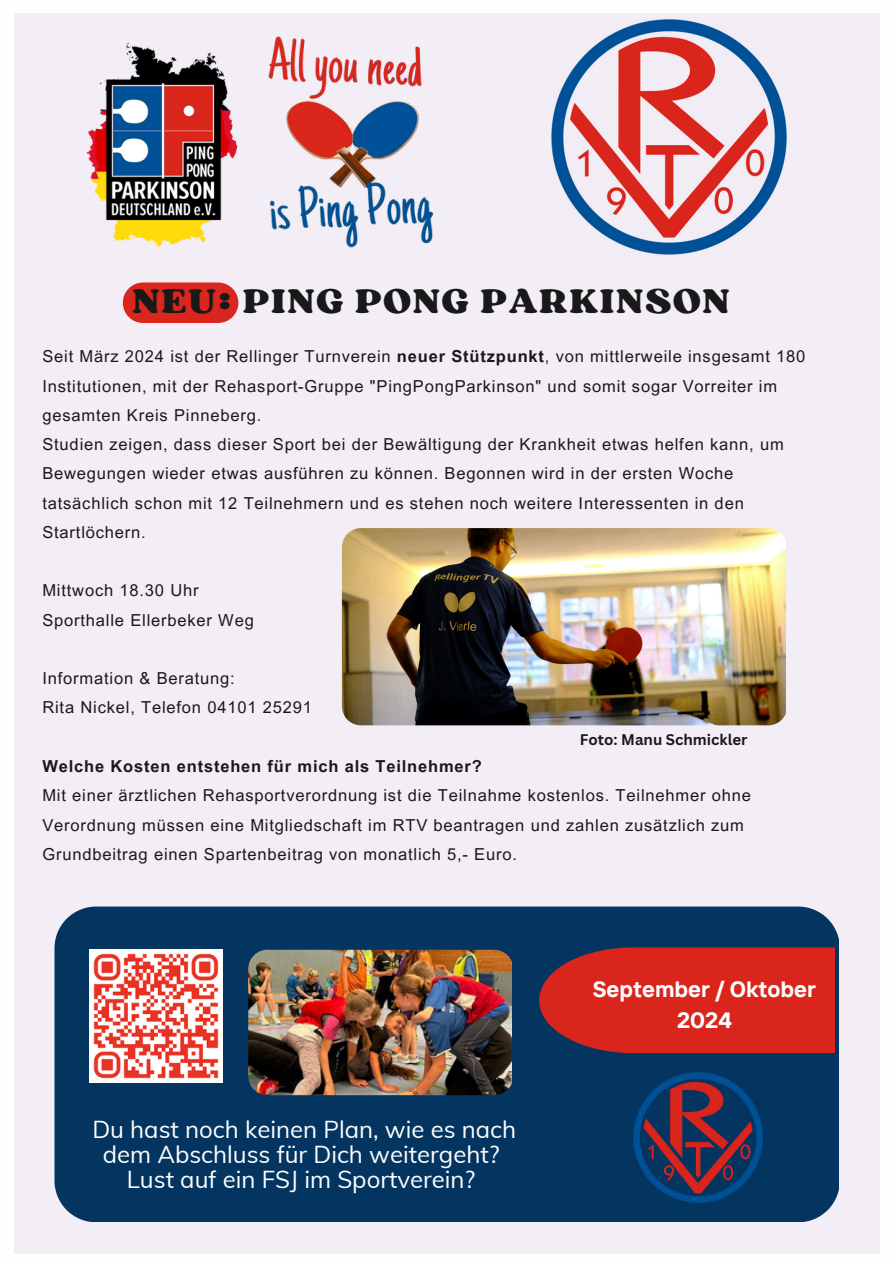
<style>
.page{position:relative;width:894px;height:1264px;background:#fff}
.page>*{position:absolute;margin:0;border:0;box-sizing:border-box;transform-origin:0 0}
.t1{font:36px "Sergio Trendy";letter-spacing:.05em;color:#191919}
.t2{font:24px/25px "Muli";color:#fefefe;text-align:center}
.t3{font:700 22.05px/30.5px "TT Interphases";color:#fff;text-align:center}
.t4{font:16.5px/29.2px "Arial MT Pro";letter-spacing:.05em;color:#191919}
.t5{font:700 16.5px "Arial MT Pro";letter-spacing:.05em;color:#191919}
.t6{font:700 15px "Canva Sans";color:#191919}
.s1{font-weight:700}
</style>
<div class="page">
<div style="left:14px;top:13px;width:865px;height:1240px;background:#f3edf6"></div>
<img style="left:551px;top:19px;width:235px;height:235px">
<img style="left:86px;top:36px;width:348px;height:212px">
<img style="left:342px;top:528px;width:443px;height:197px">
<div style="left:123px;top:282px;width:115px;height:41px;background:#da261d;border-radius:20px"></div>
<div style="left:54px;top:906px;width:785px;height:316px;background:#033560"></div>
<img style="left:89px;top:949px;width:133px;height:133px">
<img style="left:633px;top:1072px;width:129px;height:130px">
<svg style="left:539px;top:947px;width:295px;height:106px"></svg>
<img style="left:248px;top:949px;width:263px;height:146px">
<p class="t1" style="left:132px;top:279px;width:598px">NEU: PING PONG PARKINSON</p>
<h1 class="t4" style="left:42px;top:344px;width:764px">Seit März 2024 ist der Rellinger Turnverein <span class="s1">neuer Stützpunkt</span>, von mittlerweile insgesamt 180<br>Institutionen, mit der Rehasport-Gruppe "PingPongParkinson" und somit sogar Vorreiter im gesamten Kreis Pinneberg.</h1>
<p class="t4" style="left:42px;top:432px;width:742px">Studien zeigen, dass dieser Sport bei der Bewältigung der Krankheit etwas helfen kann, um Bewegungen wieder etwas ausführen zu können. Begonnen wird in der ersten Woche tatsächlich schon mit 12 Teilnehmern und es stehen noch weitere Interessenten in den Startlöchern.</p>
<p class="t4" style="left:42px;top:578px;width:158px">Mittwoch 18.30 Uhr</p>
<p class="t4" style="left:42px;top:607px;width:213px">Sporthalle Ellerbeker Weg</p>
<p class="t4" style="left:42px;top:666px;width:194px">Information &amp; Beratung:</p>
<p class="t4" style="left:42px;top:695px;width:271px">Rita Nickel, Telefon 04101 25291</p>
<p class="t6" style="left:579px;top:728px;width:169px">Foto: Manu Schmickler</p>
<p class="t5" style="left:42px;top:760px;width:441px">Welche Kosten entstehen für mich als Teilnehmer?</p>
<p class="t4" style="left:42px;top:783px;width:710px">Mit einer ärztlichen Rehasportverordnung ist die Teilnahme kostenlos. Teilnehmer ohne<br>Verordnung müssen eine Mitgliedschaft im RTV beantragen und zahlen zusätzlich zum<br>Grundbeitrag einen Spartenbeitrag von monatlich 5,- Euro.</p>
<h2 class="t2" style="left:92px;top:1116px;width:425px">Du hast noch keinen Plan, wie es nach dem Abschluss für Dich weitergeht?<br>Lust auf ein FSJ im Sportverein?</h2>
<h3 class="t3" style="left:592px;top:973px;width:225px">September / Oktober<br>2024</h3>
</div>
